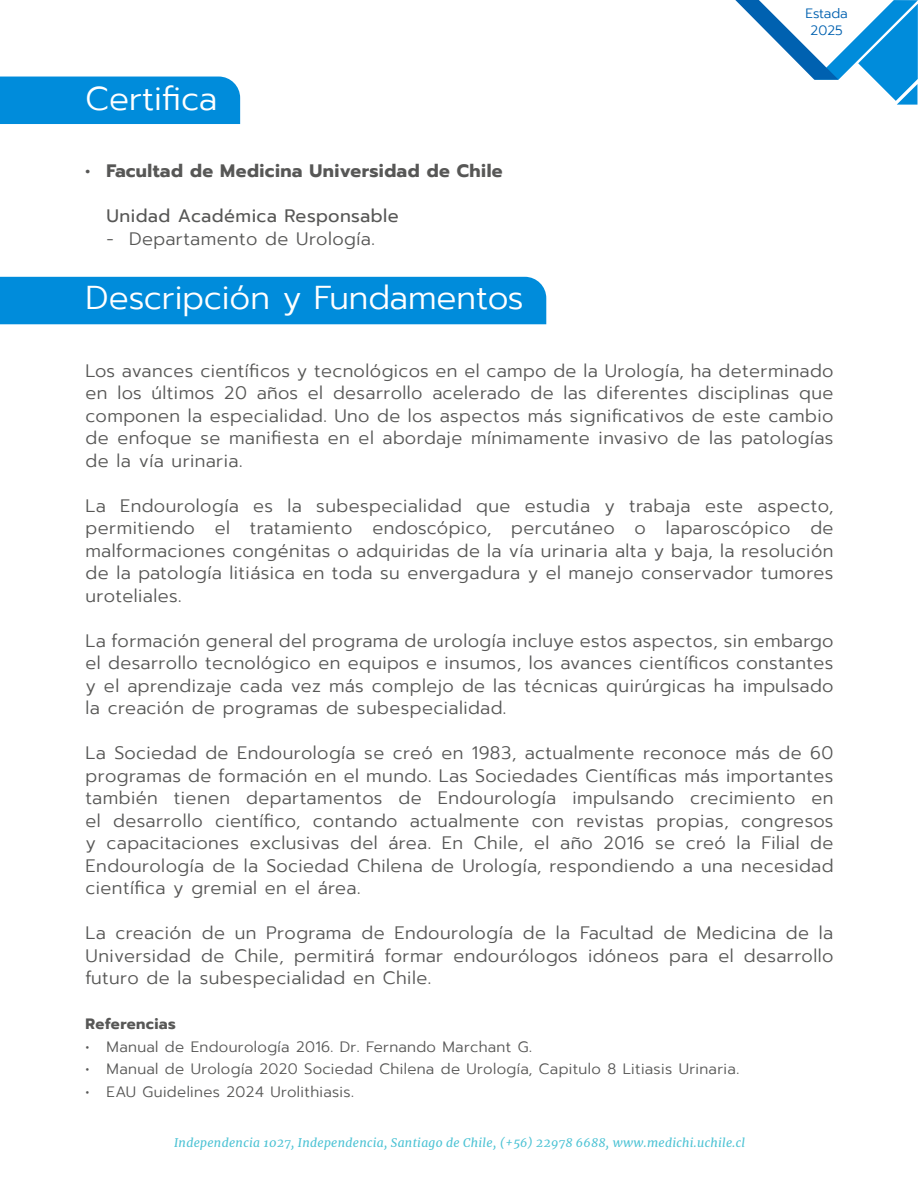
<style>
.page{position:relative;width:918px;height:1188px;background:#fff}
.page>*{position:absolute;margin:0;border:0;box-sizing:border-box;transform-origin:0 0}
.t1{font:300 33px "Prompt";color:#fff}
.t2{font:300 18px/22.5px "Prompt";letter-spacing:.025em;color:#575756;text-align:justify}
.t3{font:700 18px "Prompt";letter-spacing:.025em;color:#575756}
.t4{font:18px "Prompt";letter-spacing:.025em;color:#575756}
.t5{font:300 15px "Prompt";letter-spacing:.025em;color:#575756}
.t6{font:700 15px "Prompt";letter-spacing:.025em;color:#575756}
.t7{font:300 13.5px/16.2px "Prompt";letter-spacing:-.01em;color:#0061b0;text-align:center}
.t8{font:italic 12px "Merriweather";letter-spacing:.025em;color:#00a9c2}
</style>
<div class="page">
<svg style="left:735px;top:0;width:183px;height:105px"></svg>
<div style="left:0;top:77px;width:240px;height:47px;background:#008cdb"></div>
<div style="left:0;top:277px;width:546px;height:47px;background:#008cdb"></div>
<h1 class="t1" style="left:86px;top:75px;width:133px">Certifica</h1>
<p class="t3" style="left:86px;top:157px;width:419px">• Facultad de Medicina Universidad de Chile</p>
<p class="t4" style="left:107px;top:203px;width:294px">Unidad Académica Responsable</p>
<p class="t2" style="left:107px;top:227px;width:270px">- Departamento de Urología.</p>
<h1 class="t1" style="left:86px;top:275px;width:440px">Descripción y Fundamentos</h1>
<p class="t7" style="left:806px;top:6px;width:44px">Estada<br>2025</p>
<p class="t2" style="left:86px;top:359px;width:749px">Los avances científicos y tecnológicos en el campo de la Urología, ha determinado en los últimos 20 años el desarrollo acelerado de las diferentes disciplinas que componen la especialidad. Uno de los aspectos más significativos de este cambio de enfoque se manifiesta en el abordaje mínimamente invasivo de las patologías de la vía urinaria.</p>
<p class="t2" style="left:86px;top:494px;width:749px">La Endourología es la subespecialidad que estudia y trabaja este aspecto, permitiendo el tratamiento endoscópico, percutáneo o laparoscópico de malformaciones congénitas o adquiridas de la vía urinaria alta y baja, la resolución de la patología litiásica en toda su envergadura y el manejo conservador tumores uroteliales.</p>
<p class="t2" style="left:86px;top:629px;width:749px">La formación general del programa de urología incluye estos aspectos, sin embargo el desarrollo tecnológico en equipos e insumos, los avances científicos constantes y el aprendizaje cada vez más complejo de las técnicas quirúrgicas ha impulsado la creación de programas de subespecialidad.</p>
<p class="t2" style="left:86px;top:742px;width:749px">La Sociedad de Endourología se creó en 1983, actualmente reconoce más de 60 programas de formación en el mundo. Las Sociedades Científicas más importantes también tienen departamentos de Endourología impulsando crecimiento en el desarrollo científico, contando actualmente con revistas propias, congresos y capacitaciones exclusivas del área. En Chile, el año 2016 se creó la Filial de Endourología de la Sociedad Chilena de Urología, respondiendo a una necesidad científica y gremial en el área.</p>
<p class="t2" style="left:86px;top:922px;width:749px">La creación de un Programa de Endourología de la Facultad de Medicina de la Universidad de Chile, permitirá formar endourólogos idóneos para el desarrollo futuro de la subespecialidad en Chile.</p>
<p class="t6" style="left:86px;top:1013px;width:92px">Referencias</p>
<p class="t5" style="left:86px;top:1036px;width:448px">• Manual de Endourología 2016. Dr. Fernando Marchant G.</p>
<p class="t5" style="left:86px;top:1059px;width:655px">• Manual de Urología 2020 Sociedad Chilena de Urología, Capitulo 8 Litiasis Urinaria.</p>
<p class="t5" style="left:86px;top:1081px;width:270px">• EAU Guidelines 2024 Urolithiasis.</p>
<p class="t8" style="left:174px;top:1134px;width:572px">Independencia 1027, Independencia, Santiago de Chile, (+56) 22978 6688, www.medichi.uchile.cl</p>
</div>
